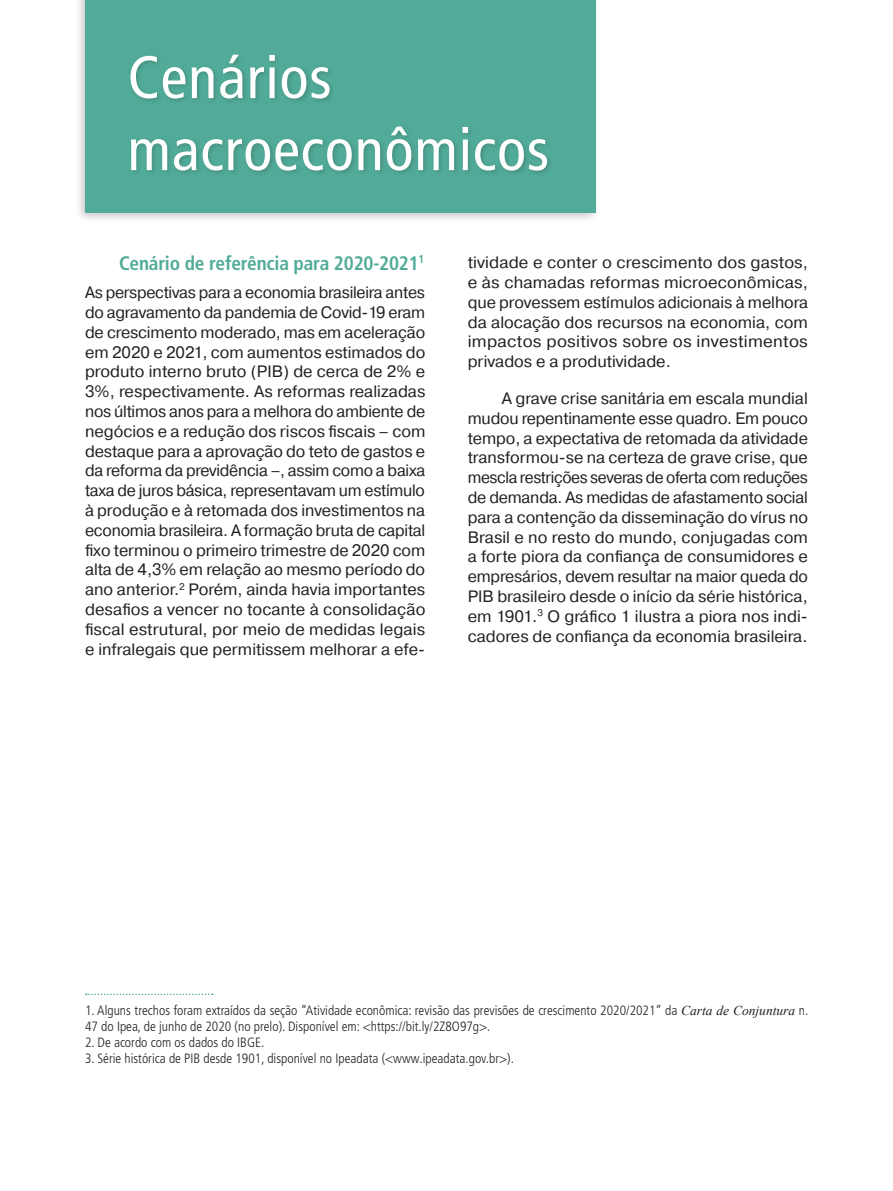
<style>
.page{position:relative;width:893px;height:1191px;background:#fff}
.page>*{position:absolute;margin:0;border:0;box-sizing:border-box;transform-origin:0 0}
.t1{font:condensed 60px/72px "Frutiger LT Pro";letter-spacing:.015em;color:#fff}
.t2{font:700 condensed 19.5px "Frutiger LT Pro";letter-spacing:-.01em;color:#51ab98}
.t3{font:16.5px/19.8px "Pragmatica";color:#231f20;text-align:justify}
.t4{font:300 condensed 13.5px/16.2px "Frutiger LT Pro";color:#231f20}
.s1{font-family:"Times New Roman";font-weight:400;font-style:italic;font-stretch:normal}
</style>
<div class="page">
<div style="left:74px;top:0;width:526px;height:224px;background:#231f20;opacity:.25"></div>
<div style="left:85px;top:0;width:510px;height:213px;background:#51ab98"></div>
<svg style="left:86px;top:993px;width:127px;height:2px"></svg>
<div style="left:128px;top:53px;width:426px;height:124px;background:#231f20;opacity:.2"></div>
<h1 class="t1" style="left:128px;top:42px;width:423px">Cenários macroeconômicos</h1>
<p class="t2" style="left:119px;top:251px;width:307px">Cenário de referência para 2020-2021<sup>1</sup></p>
<p class="t3" style="left:85px;top:283px;width:342px">As perspectivas para a economia brasileira antes do agravamento da pandemia de Covid-19 eram de crescimento moderado, mas em aceleração em 2020 e 2021, com aumentos estimados do produto interno bruto (PIB) de cerca de 2% e 3%, respectivamente. As reformas realizadas nos últimos anos para a melhora do ambiente de negócios e a redução dos riscos fiscais – com destaque para a aprovação do teto de gastos e da reforma da previdência –, assim como a baixa taxa de juros básica, representavam um estímulo à produção e à retomada dos investimentos na economia brasileira. A formação bruta de capital fixo terminou o primeiro trimestre de 2020 com alta de 4,3% em relação ao mesmo período do ano anterior.<sup>2</sup> Porém, ainda havia importantes desafios a vencer no tocante à consolidação fiscal estrutural, por meio de medidas legais e infralegais que permitissem melhorar a efe-</p>
<p class="t3" style="left:468px;top:253px;width:342px">tividade e conter o crescimento dos gastos, e às chamadas reformas microeconômicas, que provessem estímulos adicionais à melhora da alocação dos recursos na economia, com impactos positivos sobre os investimentos privados e a produtividade.</p>
<p class="t3" style="left:468px;top:389px;width:342px;text-indent:34px">A grave crise sanitária em escala mundial mudou repentinamente esse quadro. Em pouco tempo, a expectativa de retomada da atividade transformou-se na certeza de grave crise, que mescla restrições severas de oferta com reduções de demanda. As medidas de afastamento social para a contenção da disseminação do vírus no Brasil e no resto do mundo, conjugadas com a forte piora da confiança de consumidores e empresários, devem resultar na maior queda do PIB brasileiro desde o início da série histórica, em 1901.<sup>3</sup> O gráfico 1 ilustra a piora nos indi&shy;cadores de confiança da economia brasileira.</p>
<p class="t4" style="left:85px;top:1002px;width:725px">1. Alguns trechos foram extraídos da seção “Atividade econômica: revisão das previsões de crescimento 2020/2021” da <span class="s1">Carta de Conjuntura</span> n.<br>47 do Ipea, de junho de 2020 (no prelo). Disponível em: &lt;https://bit.ly/2Z8O97g&gt;.</p>
<p class="t4" style="left:85px;top:1034px;width:181px">2. De acordo com os dados do IBGE.</p>
<p class="t4" style="left:85px;top:1050px;width:430px">3. Série histórica de PIB desde 1901, disponível no Ipeadata (&lt;www.ipeadata.gov.br&gt;).</p>
</div>
